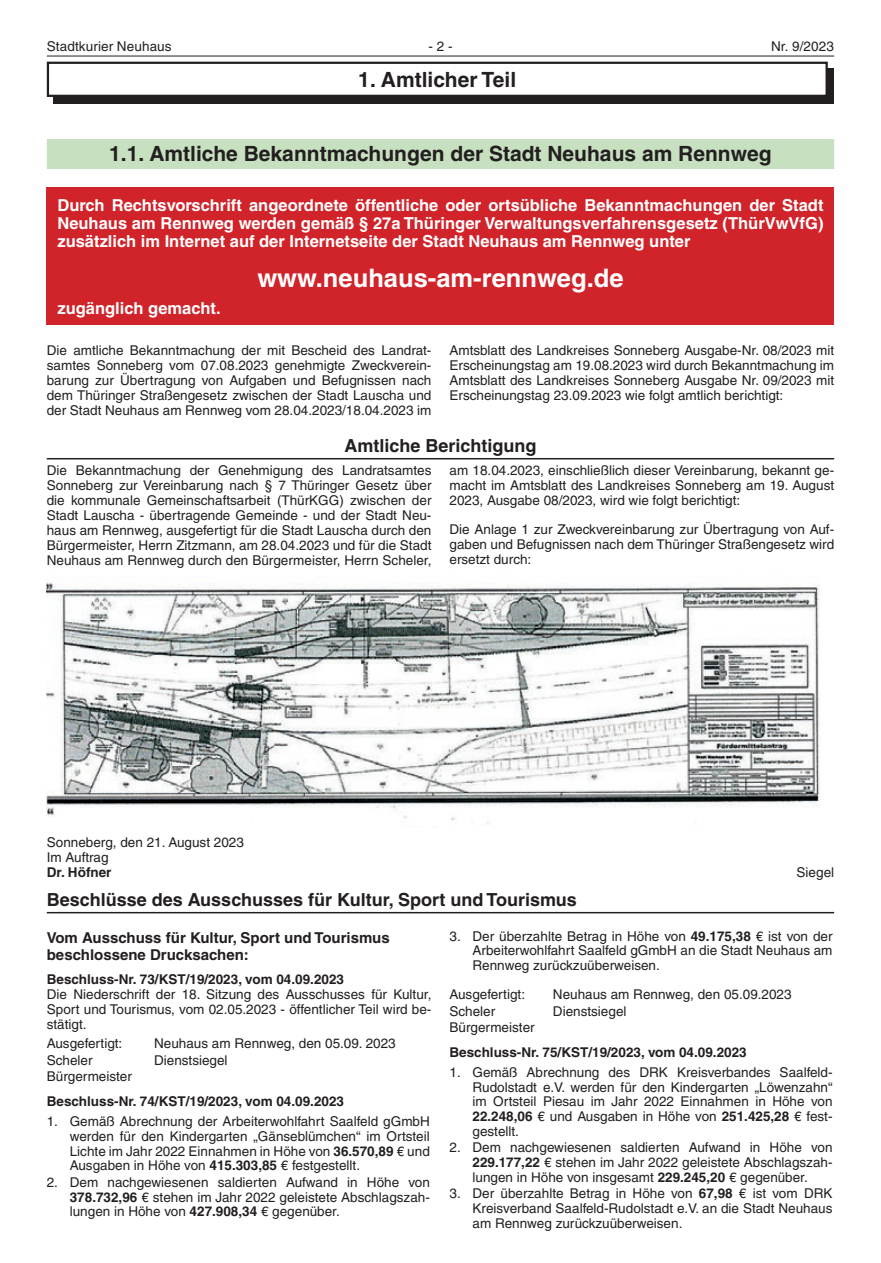
<style>
.page{position:relative;width:881px;height:1263px;background:#fff}
.page>*{position:absolute;margin:0;border:0;box-sizing:border-box;transform-origin:0 0}
.Zwischenüberschrift{font:700 25.5px "Helvetica LT";color:#fff}
.Rasterbalken{font:700 21px "Helvetica LT";color:#231f20}
.Schattenbalken{font:700 21px "Helvetica LT";color:#231f20}
.Überschrift{font:700 18px "Helvetica LT";color:#231f20}
.t1{font:700 16.5px/18px "Helvetica LT";color:#fff;text-align:justify}
.Zwischenüberschrift-2{font:700 15px/16.6px "Helvetica LT";color:#231f20}
.t2{font:13.5px/15px "Helvetica LT";color:#231f20;text-align:justify}
.t3{font:700 13.5px "Helvetica LT";color:#231f20}
.s1{font-weight:700}
</style>
<div class="page">
<hr style="left:47px;top:56px;width:786px;height:1px;background:#231f20">
<div style="left:47px;top:139px;width:786px;height:30px;background:#c7e0bf"></div>
<div style="left:53px;top:68px;width:780px;height:35px;background:#231f20"></div>
<div style="left:48px;top:63px;width:778px;height:33px;background:#fff"></div>
<div style="left:47px;top:62px;width:780px;height:35px;border:2px solid #231f20"></div>
<div style="left:47px;top:188px;width:786px;height:137px;background:#d1232a"></div>
<hr style="left:47px;top:458px;width:786px;height:1px;background:#231f20">
<hr style="left:47px;top:912px;width:786px;height:1px;background:#231f20">
<img style="left:47px;top:583px;width:773px;height:241px">
<p class="t2" style="left:47px;top:39px;width:126px">Stadtkurier Neuhaus</p>
<p class="t2" style="left:428px;top:39px;width:26px">- 2 -</p>
<p class="t2" style="left:770px;top:39px;width:64px">Nr. 9/2023</p>
<p class="Schattenbalken" style="left:358px;top:67px;width:159px">1. Amtlicher Teil</p>
<p class="Rasterbalken" style="left:109px;top:140px;width:663px">1.1. Amtliche Bekanntmachungen der Stadt Neuhaus am Rennweg</p>
<p class="t1" style="left:57px;top:196px;width:767px">Durch Rechtsvorschrift angeordnete öffentliche oder ortsübliche Bekanntmachungen der Stadt Neuhaus am Rennweg werden gemäß § 27a Thüringer Verwaltungsverfahrensgesetz (ThürVwVfG) zusätzlich im Internet auf der Internetseite der Stadt Neuhaus am Rennweg unter</p>
<p class="Zwischenüberschrift" style="left:257px;top:263px;width:367px">www.neuhaus-am-rennweg.de</p>
<p class="t1" style="left:57px;top:299px;width:165px">zugänglich gemacht.</p>
<p class="t2" style="left:47px;top:342px;width:386px">Die amtliche Bekanntmachung der mit Bescheid des Landrat&shy;samtes Sonneberg vom 07.08.2023 genehmigte Zweckverein&shy;barung zur Übertragung von Aufgaben und Befugnissen nach dem Thüringer Straßengesetz zwischen der Stadt Lauscha und der Stadt Neuhaus am Rennweg vom 28.04.2023/18.04.2023 im</p>
<p class="t2" style="left:449px;top:342px;width:386px">Amtsblatt des Landkreises Sonneberg Ausgabe-Nr. 08/2023 mit Erscheinungstag am 19.08.2023 wird durch Bekanntmachung im Amtsblatt des Landkreises Sonneberg Ausgabe Nr. 09/2023 mit Erscheinungstag 23.09.2023 wie folgt amtlich berichtigt:</p>
<p class="Überschrift" style="left:344px;top:434px;width:193px">Amtliche Berichtigung</p>
<p class="t2" style="left:47px;top:463px;width:386px">Die Bekanntmachung der Genehmigung des Landratsamtes Sonneberg zur Vereinbarung nach § 7 Thüringer Gesetz über die kommunale Gemeinschaftsarbeit (ThürKGG) zwischen der Stadt Lauscha - übertragende Gemeinde - und der Stadt Neu&shy;haus am Rennweg, ausgefertigt für die Stadt Lauscha durch den Bürgermeister, Herrn Zitzmann, am 28.04.2023 und für die Stadt Neuhaus am Rennweg durch den Bürgermeister, Herrn Scheler,</p>
<p class="t2" style="left:449px;top:463px;width:386px">am 18.04.2023, einschließlich dieser Vereinbarung, bekannt ge&shy;macht im Amtsblatt des Landkreises Sonneberg am 19. August 2023, Ausgabe 08/2023, wird wie folgt berichtigt:</p>
<p class="t2" style="left:449px;top:521px;width:386px">Die Anlage 1 zur Zweckvereinbarung zur Übertragung von Auf&shy;gaben und Befugnissen nach dem Thüringer Straßengesetz wird ersetzt durch:</p>
<p class="t2" style="left:47px;top:835px;width:198px">Sonneberg, den 21. August 2023</p>
<p class="t2" style="left:47px;top:850px;width:63px">Im Auftrag</p>
<p class="t3" style="left:47px;top:864px;width:66px">Dr. Höfner</p>
<p class="t2" style="left:796px;top:865px;width:39px">Siegel</p>
<p class="Überschrift" style="left:47px;top:888px;width:531px">Beschlüsse des Ausschusses für Kultur, Sport und Tourismus</p>
<p class="Zwischenüberschrift-2" style="left:47px;top:930px;width:344px">Vom Ausschuss für Kultur, Sport und Tourismus beschlossene Drucksachen:</p>
<p class="t3" style="left:47px;top:971px;width:298px">Beschluss-Nr. 73/KST/19/2023, vom 04.09.2023</p>
<p class="t2" style="left:47px;top:986px;width:386px">Die Niederschrift der 18. Sitzung des Ausschusses für Kultur, Sport und Tourismus, vom 02.05.2023 - öffentlicher Teil wird be&shy;stätigt.</p>
<p class="t2" style="left:47px;top:1036px;width:77px">Ausgefertigt:</p>
<p class="t2" style="left:154px;top:1036px;width:243px">Neuhaus am Rennweg, den 05.09. 2023</p>
<p class="t2" style="left:47px;top:1052px;width:47px">Scheler</p>
<p class="t2" style="left:154px;top:1052px;width:75px">Dienstsiegel</p>
<p class="t2" style="left:47px;top:1069px;width:87px">Bürgermeister</p>
<p class="t3" style="left:47px;top:1093px;width:298px">Beschluss-Nr. 74/KST/19/2023, vom 04.09.2023</p>
<p class="t2" style="left:47px;top:1114px;width:13px">1.</p>
<p class="t2" style="left:70px;top:1114px;width:361px">Gemäß Abrechnung der Arbeiterwohlfahrt Saalfeld gGmbH werden für den Kindergarten „Gänseblümchen“ im Ortsteil Lichte im Jahr 2022 Einnahmen in Höhe von <span class="s1">36.570,89</span> € und Ausgaben in Höhe von <span class="s1">415.303,85</span> € festgestellt.</p>
<p class="t2" style="left:47px;top:1174px;width:13px">2.</p>
<p class="t2" style="left:70px;top:1175px;width:361px">Dem nachgewiesenen saldierten Aufwand in Höhe von <span class="s1">378.732,96</span> € stehen im Jahr 2022 geleistete Abschlagszah&shy;lungen in Höhe von <span class="s1">427.908,34</span> € gegenüber.</p>
<p class="t2" style="left:449px;top:928px;width:13px">3.</p>
<p class="t2" style="left:472px;top:928px;width:361px">Der überzahlte Betrag in Höhe von <span class="s1">49.175,38</span> € ist von der Arbeiterwohlfahrt Saalfeld gGmbH an die Stadt Neuhaus am Rennweg zurückzuüberweisen.</p>
<p class="t2" style="left:449px;top:987px;width:77px">Ausgefertigt:</p>
<p class="t2" style="left:552px;top:987px;width:240px">Neuhaus am Rennweg, den 05.09.2023</p>
<p class="t2" style="left:449px;top:1003px;width:47px">Scheler</p>
<p class="t2" style="left:552px;top:1003px;width:75px">Dienstsiegel</p>
<p class="t2" style="left:449px;top:1020px;width:87px">Bürgermeister</p>
<p class="t3" style="left:449px;top:1044px;width:298px">Beschluss-Nr. 75/KST/19/2023, vom 04.09.2023</p>
<p class="t2" style="left:449px;top:1065px;width:13px">1.</p>
<p class="t2" style="left:472px;top:1065px;width:361px">Gemäß Abrechnung des DRK Kreisverbandes Saalfeld-Rudolstadt e.V. werden für den Kindergarten „Löwenzahn“ im Ortsteil Piesau im Jahr 2022 Einnahmen in Höhe von <span class="s1">22.248,06</span> € und Ausgaben in Höhe von <span class="s1">251.425,28</span> € fest&shy;gestellt.</p>
<p class="t2" style="left:449px;top:1140px;width:13px">2.</p>
<p class="t2" style="left:472px;top:1140px;width:361px">Dem nachgewiesenen saldierten Aufwand in Höhe von <span class="s1">229.177,22</span> € stehen im Jahr 2022 geleistete Abschlagszah&shy;lungen in Höhe von insgesamt <span class="s1">229.245,20</span> € gegenüber.</p>
<p class="t2" style="left:449px;top:1186px;width:13px">3.</p>
<p class="t2" style="left:472px;top:1186px;width:361px">Der überzahlte Betrag in Höhe von <span class="s1">67,98</span> € ist vom DRK Kreisverband Saalfeld-Rudolstadt e.V. an die Stadt Neuhaus am Rennweg zurückzuüberweisen.</p>
</div>
